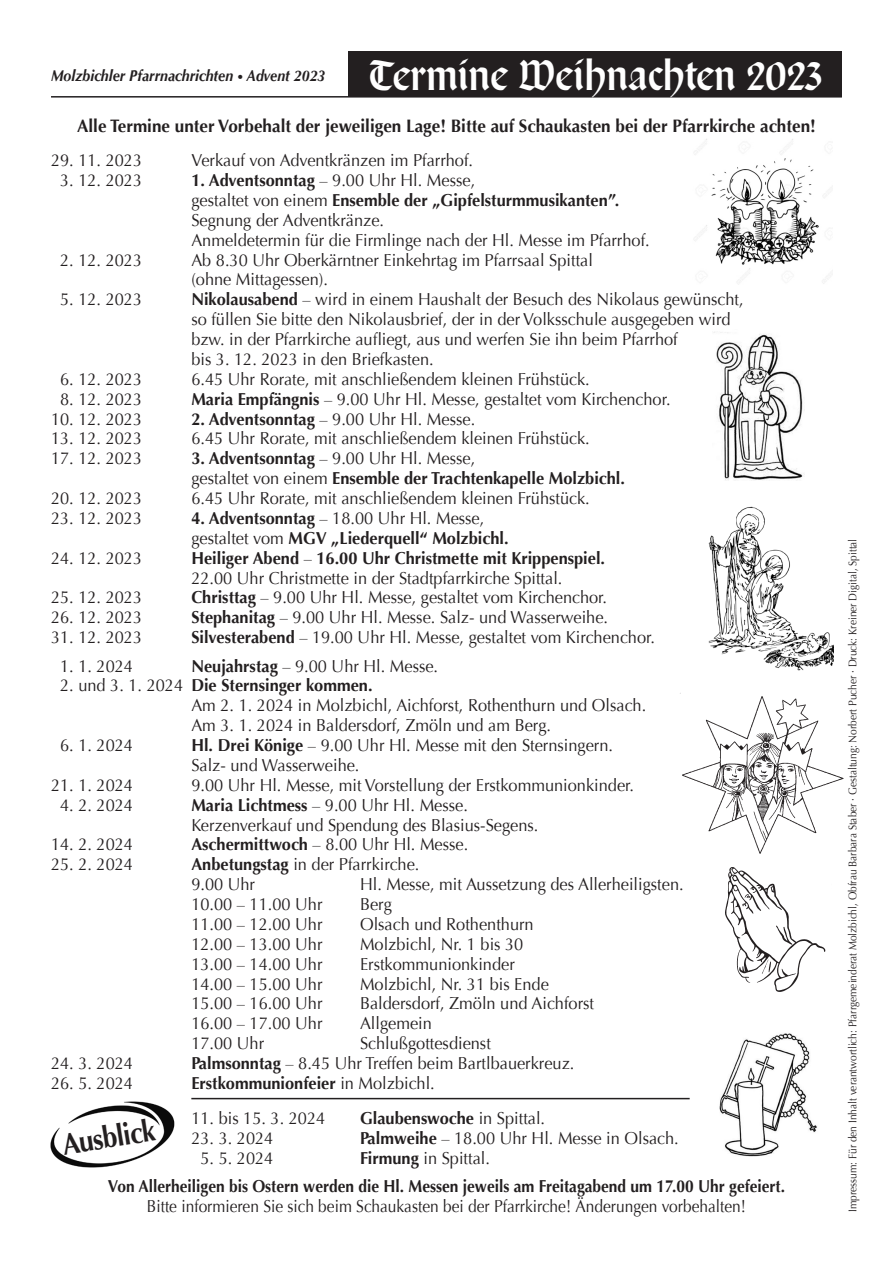
<style>
.page{position:relative;width:893px;height:1263px;background:#fff}
.page>*{position:absolute;margin:0;border:0;box-sizing:border-box;transform-origin:0 0}
.t1{font:45px "San Marco";letter-spacing:-.01em;color:#fff;scale:.95 1}
.t2{font:700 30.3px "Optima";color:#231f20;scale:.87 1}
.t3{font:700 18px "Optima";color:#231f20;scale:.95 1}
.t4{font:17.25px/19.8px "Optima";color:#231f20;scale:.95 1}
.t5{font:700 17.25px/19.8px "Optima";color:#231f20;scale:.95 1}
.t6{font:17.25px "Optima";color:#231f20;scale:.9 1}
.t7{font:italic 700 15.75px "Optima";color:#231f20;scale:.9 1}
.t8{font:11.25px "Optima";color:#231f20;scale:.9 1}
.s1{font-size:12px}
.s2{font-weight:700}
.s3{font-weight:400}
</style>
<div class="page">
<img style="left:50px;top:1101px;width:125px;height:67px">
<img style="left:714px;top:332px;width:91px;height:148px">
<img style="left:694px;top:139px;width:134px;height:145px">
<hr style="left:51px;top:96px;width:791px;height:2px;background:#231f20">
<img style="left:708px;top:506px;width:125px;height:165px">
<img style="left:725px;top:867px;width:101px;height:124px">
<hr style="left:191px;top:1098px;width:499px;height:1px;background:#231f20">
<div style="left:349px;top:51px;width:493px;height:45px;background:#231f20"></div>
<img style="left:719px;top:1033px;width:98px;height:124px">
<img style="left:680px;top:693px;width:164px;height:161px">
<p class="t7" style="left:51px;top:66px;width:306px">Molzbichler Pfarrnachrichten <span class="s1">•</span> Advent 2023</p>
<h1 class="t1" style="left:368px;top:52px;width:480px">Termine Weihnachten 2023</h1>
<p class="t3" style="left:77px;top:116px;width:779px">Alle Termine unter Vorbehalt der jeweiligen Lage! Bitte auf Schaukasten bei der Pfarrkirche achten!</p>
<p class="t4" style="left:51px;top:151px;width:97px">29. 11. 2023</p>
<p class="t4" style="left:191px;top:151px;width:298px">Verkauf von Adventkränzen im Pfarrhof.</p>
<p class="t4" style="left:60px;top:171px;width:88px">3. 12. 2023</p>
<p class="t4" style="left:191px;top:171px;width:484px"><span class="s2">1. Adventsonntag</span> – 9.00 Uhr H l. Messe,<br>gestaltet von einem <span class="s2">Ensemble der „Gipfelsturmmusikanten”.<br></span>Segnung der Adventkränze.<br>Anmeldetermin für die Firmlinge nach der H l. Messe im Pfarrhof.</p>
<p class="t4" style="left:60px;top:250px;width:119px">2. 12. 2023 A</p>
<p class="t4" style="left:191px;top:250px;width:424px;text-indent:11px">b 8.30 Uhr Oberkärntner Einkehrtag im Pfarrsaal Spittal (ohne Mittagessen).</p>
<p class="t4" style="left:60px;top:290px;width:88px">5. 12. 2023</p>
<p class="t4" style="left:191px;top:290px;width:583px"><span class="s2">Nikolausabend</span> – wird in einem Haushalt der Besuch des N ikolaus gewünscht, so füllen Sie bitte den N ikolausbrief, der in der Volksschule ausgegeben wird bzw. in der Pfarrkirche aufliegt, aus und werfen Sie ihn beim Pfarrhof<br>bis 3. 12. 2023 in den Briefkasten.</p>
<p class="t4" style="left:60px;top:369px;width:88px">6. 12. 2023</p>
<p class="t4" style="left:191px;top:369px;width:421px">6.45 Uhr Rorate, mit anschließendem kleinen Frühstück.</p>
<p class="t4" style="left:60px;top:389px;width:88px">8. 12. 2023</p>
<p class="t4" style="left:191px;top:389px;width:506px"><span class="s2">Maria Empfängnis</span> – 9.00 Uhr H l. Messe, gestaltet vom Kirchenchor.</p>
<p class="t4" style="left:51px;top:409px;width:97px">10. 12. 2023</p>
<p class="t4" style="left:191px;top:409px;width:300px"><span class="s2">2. Adventsonntag</span> – 9.00 Uhr H l. Messe.</p>
<p class="t4" style="left:51px;top:429px;width:97px">13. 12. 2023</p>
<p class="t4" style="left:191px;top:429px;width:421px">6.45 Uhr Rorate, mit anschließendem kleinen Frühstück.</p>
<p class="t4" style="left:51px;top:449px;width:97px">17. 12. 2023</p>
<p class="t5" style="left:191px;top:449px;width:458px">3. Adventsonntag <span class="s3">– 9.00 Uhr H l. Messe,<br>gestaltet von einem</span> Ensemble der Trachtenkapelle Molzbichl.</p>
<p class="t4" style="left:51px;top:488px;width:97px">20. 12. 2023</p>
<p class="t4" style="left:191px;top:488px;width:421px">6.45 Uhr Rorate, mit anschließendem kleinen Frühstück.</p>
<p class="t4" style="left:51px;top:508px;width:97px">23. 12. 2023</p>
<p class="t5" style="left:191px;top:508px;width:335px">4. Adventsonntag <span class="s3">– 18.00 Uhr H l. Messe, gestaltet vom</span> MGV „Liederquell“ Molzbichl.</p>
<p class="t4" style="left:51px;top:548px;width:97px">24. 12. 2023</p>
<p class="t4" style="left:191px;top:548px;width:437px"><span class="s2">Heiliger Abend</span> – <span class="s2">16.00 Uhr Christmette mit Krippenspiel.<br></span>22.00 Uhr Christmette in der Stadtpfarrkirche Spittal.</p>
<p class="t4" style="left:51px;top:588px;width:97px">25. 12. 2023</p>
<p class="t4" style="left:191px;top:588px;width:439px"><span class="s2">Christtag</span> – 9.00 Uhr H l. Messe, gestaltet vom Kirchenchor.</p>
<p class="t4" style="left:51px;top:608px;width:97px">26. 12. 2023</p>
<p class="t4" style="left:191px;top:608px;width:440px"><span class="s2">Stephanitag</span> – 9.00 Uhr H l. Messe. Salz- und Wasserweihe.</p>
<p class="t4" style="left:51px;top:628px;width:97px">31. 12. 2023</p>
<p class="t4" style="left:191px;top:628px;width:490px"><span class="s2">Silvesterabend</span> – 19.00 Uhr H l. Messe, gestaltet vom Kirchenchor.</p>
<p class="t4" style="left:60px;top:656px;width:78px">1. 1. 2024</p>
<p class="t4" style="left:191px;top:656px;width:261px"><span class="s2">Neujahrstag</span> – 9.00 Uhr H l. Messe.</p>
<p class="t4" style="left:191px;top:676px;width:480px;text-indent:-131px">2. und 3. 1. 2024 <span class="s2">Die Sternsinger kommen.<br></span>Am 2. 1. 2024 in Molzbichl, Aichforst, Rothenthurn und Olsach.<br>Am 3. 1. 2024 in Baldersdorf, Zmöln und am Berg.</p>
<p class="t4" style="left:60px;top:735px;width:78px">6. 1. 2024</p>
<p class="t4" style="left:191px;top:735px;width:445px"><span class="s2">H l. Drei Könige</span> – 9.00 Uhr H l. Messe mit den Sternsingern.<br>Salz- und Wasserweihe.</p>
<p class="t4" style="left:51px;top:775px;width:88px">21. 1. 2024</p>
<p class="t4" style="left:191px;top:775px;width:467px">9.00 Uhr H l. Messe, mit Vorstellung der Erstkommunionkinder.</p>
<p class="t4" style="left:60px;top:795px;width:78px">4. 2. 2024</p>
<p class="t4" style="left:191px;top:795px;width:367px"><span class="s2">Maria Lichtmess</span> – 9.00 Uhr H l. Messe.<br>Kerzenverkauf und Spendung des Blasius-Segens.</p>
<p class="t4" style="left:51px;top:835px;width:88px">14. 2. 2024</p>
<p class="t4" style="left:191px;top:835px;width:293px"><span class="s2">Aschermittwoch</span> – 8.00 Uhr H l. Messe.</p>
<p class="t4" style="left:51px;top:855px;width:88px">25. 2. 2024</p>
<p class="t4" style="left:191px;top:855px;width:242px"><span class="s2">Anbetungstag</span> in der Pfarrkirche.<br>9.00 Uhr</p>
<p class="t4" style="left:360px;top:875px;width:342px">H l. Messe, mit Aussetzung des Allerheiligsten.</p>
<p class="t4" style="left:191px;top:894px;width:140px">10.00 – 11.00 Uhr</p>
<p class="t4" style="left:360px;top:894px;width:35px">Berg</p>
<p class="t4" style="left:191px;top:914px;width:140px">11.00 – 12.00 Uhr</p>
<p class="t4" style="left:360px;top:914px;width:184px">Olsach und Rothenthurn</p>
<p class="t4" style="left:191px;top:934px;width:140px">12.00 – 13.00 Uhr</p>
<p class="t4" style="left:191px;top:934px;width:351px;text-indent:169px">Molzbichl, N r. 1 bis 30<br>13.00 – 14.00 Uhr Erstkommunionkinder<br>14.00 – 15.00 Uhr</p>
<p class="t4" style="left:360px;top:974px;width:200px">Molzbichl, N r. 31 bis Ende</p>
<p class="t4" style="left:191px;top:994px;width:140px">15.00 – 16.00 Uhr</p>
<p class="t4" style="left:360px;top:994px;width:248px">Baldersdorf, Zmöln und Aichforst</p>
<p class="t4" style="left:191px;top:1014px;width:165px">16.00 – 17.00 Uhr A</p>
<p class="t4" style="left:371px;top:1014px;width:66px">llgemein</p>
<p class="t4" style="left:191px;top:1034px;width:78px">17.00 Uhr</p>
<p class="t4" style="left:296px;top:1034px;width:39px">S</p>
<p class="t4" style="left:368px;top:1034px;width:131px">chlußgottesdienst</p>
<p class="t4" style="left:51px;top:1053px;width:88px">24. 3. 2024</p>
<p class="t4" style="left:191px;top:1053px;width:405px"><span class="s2">Palmsonntag</span> – 8.45 Uhr Treffen beim Bartlbauerkreuz.</p>
<p class="t4" style="left:51px;top:1073px;width:88px">26. 5. 2024</p>
<p class="t5" style="left:191px;top:1073px;width:258px">Erstkommunionfeier <span class="s3">in Molzbichl.</span></p>
<p class="t4" style="left:191px;top:1109px;width:142px">11. bis 15. 3. 2024</p>
<p class="t5" style="left:360px;top:1109px;width:196px">Glaubenswoche <span class="s3">in Spittal.</span></p>
<p class="t4" style="left:191px;top:1128px;width:88px">23. 3. 2024</p>
<p class="t4" style="left:360px;top:1128px;width:337px"><span class="s2">Palmweihe</span> – 18.00 Uhr H l. Messe in Olsach.</p>
<p class="t4" style="left:200px;top:1148px;width:78px">5. 5. 2024</p>
<h2 class="t2" style="left:60px;top:1127px;width:109px;rotate:-9deg">Ausblick</h2>
<p class="t5" style="left:108px;top:1144px;width:714px;line-height:28.2px;text-indent:252px">Firmung <span class="s3">in Spittal.<br></span>Von Allerheiligen bis Ostern werden die H l. Messen jeweils am Freitagabend um 17.00 Uhr gefeiert.</p>
<p class="t6" style="left:147px;top:1196px;width:667px">Bitte informieren Sie sich beim Schaukasten bei der Pfarrkirche! Änderungen vorbehalten!</p>
<p class="t8" style="left:846px;top:1212px;width:749px;rotate:-90deg">I mpressum: Für den I nhalt verantwortlich: Pfarrgemeinderat Molzbichl, Obfrau Barbara Staber · Gestaltung: Norbert Pucher · Druck: Kreiner Digital, Spittal</p>
</div>
